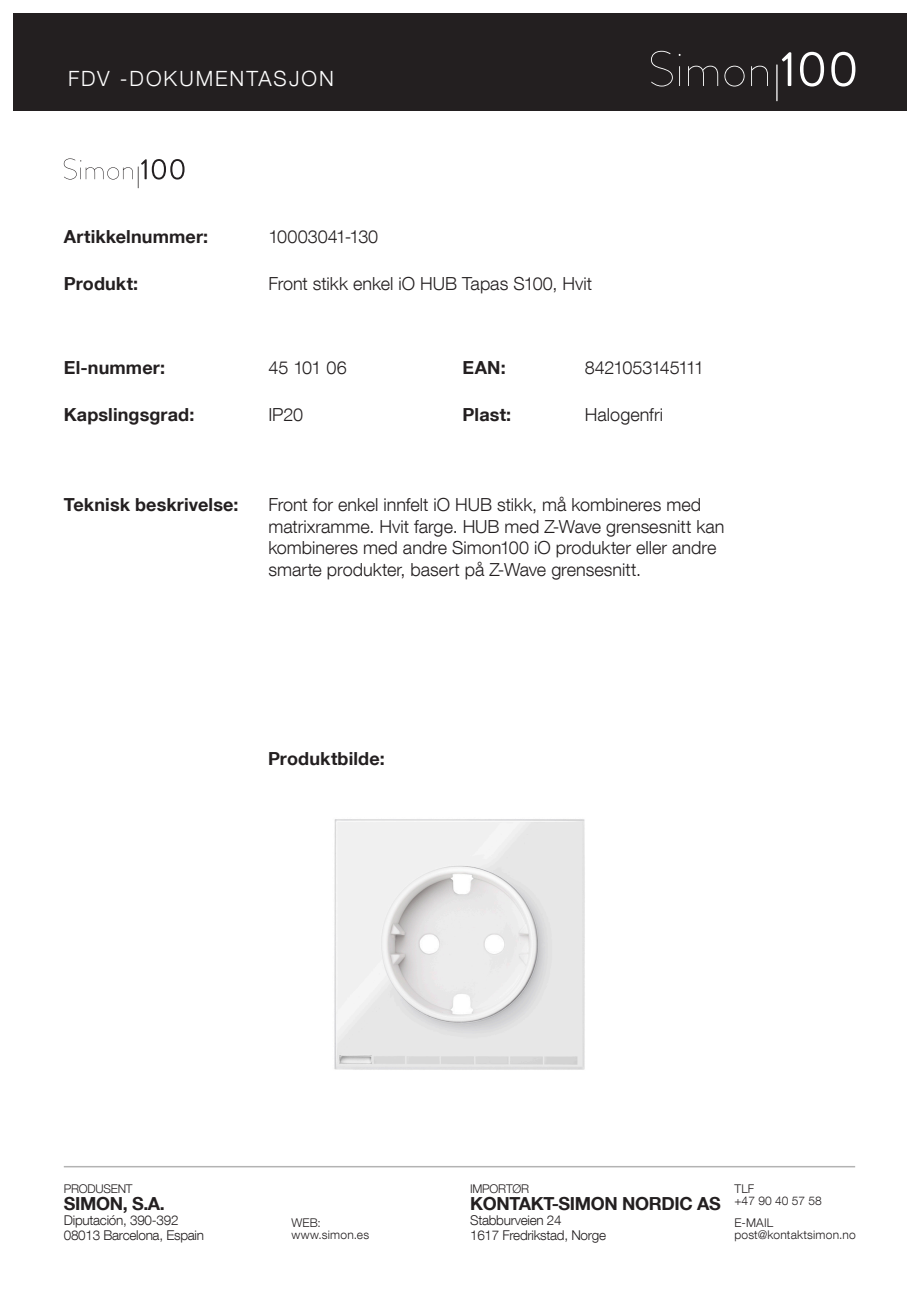
<style>
.page{position:relative;width:919px;height:1289px;background:#fff}
.page>*{position:absolute;margin:0;border:0;box-sizing:border-box;transform-origin:0 0}
.t1{font:300 21px "Helvetica Neue LT Com";letter-spacing:.095em;color:#fff}
.t2{font:300 18px/21.6px "Helvetica Neue LT Com";color:#231f20}
.t3{font:700 18px "Helvetica Neue LT Com";letter-spacing:.005em;color:#231f20}
.t4{font:700 18px "Helvetica Neue LT Com";letter-spacing:-.02em;color:#231f20}
.t5{font:300 18px "Helvetica Neue LT Com";letter-spacing:-.045em;color:#231f20}
.t6{font:300 13.5px/15px "Helvetica Neue LT Com";letter-spacing:-.02em;color:#231f20}
.t7{font:300 12px/12px "Helvetica Neue LT Com";letter-spacing:.01em;color:#231f20}
.t8{font:300 12px "Helvetica Neue LT Com";letter-spacing:-.02em;color:#231f20}
</style>
<div class="page">
<div style="left:13px;top:13px;width:893px;height:98px;background:#231f20"></div>
<svg style="left:651px;top:51px;width:21px;height:35px"></svg>
<svg style="left:679px;top:66px;width:1px;height:20px"></svg>
<svg style="left:688px;top:66px;width:30px;height:20px"></svg>
<svg style="left:724px;top:66px;width:20px;height:20px"></svg>
<svg style="left:751px;top:66px;width:17px;height:20px"></svg>
<svg style="left:781px;top:52px;width:10px;height:34px"></svg>
<svg style="left:800px;top:52px;width:24px;height:34px"></svg>
<svg style="left:831px;top:52px;width:24px;height:34px"></svg>
<hr style="left:776px;top:64px;width:1px;height:37px;background:#fff">
<hr style="left:64px;top:1165px;width:791px;height:2px;background:#b3b3b3">
<svg style="left:64px;top:158px;width:120px;height:30px"></svg>
<img style="left:334px;top:819px;width:251px;height:251px">
<p class="t1" style="left:68px;top:66px;width:267px">FDV -DOKUMENTASJON</p>
<p class="t3" style="left:64px;top:225px;width:146px">Artikkelnummer:</p>
<p class="t3" style="left:64px;top:272px;width:76px">Produkt:</p>
<p class="t2" style="left:268px;top:226px;width:111px">10003041-130</p>
<p class="t2" style="left:268px;top:272px;width:325px">Front stikk enkel iO HUB Tapas S100, Hvit</p>
<p class="t3" style="left:64px;top:356px;width:103px">El-nummer:</p>
<p class="t3" style="left:64px;top:403px;width:132px">Kapslingsgrad:</p>
<p class="t3" style="left:462px;top:403px;width:50px">Plast:</p>
<p class="t3" style="left:462px;top:356px;width:45px">EAN:</p>
<p class="t2" style="left:268px;top:356px;width:80px">45 101 06</p>
<p class="t2" style="left:268px;top:403px;width:36px">IP20</p>
<p class="t2" style="left:585px;top:403px;width:80px">Halogenfri</p>
<p class="t5" style="left:585px;top:357px;width:121px">8421053145111</p>
<p class="t3" style="left:64px;top:493px;width:176px">Teknisk beskrivelse:</p>
<p class="t2" style="left:268px;top:493px;width:457px">Front for enkel innfelt iO HUB stikk, må kombineres med matrixramme. Hvit farge. HUB med Z-Wave grensesnitt kan kombineres med andre Simon100 iO produkter eller andre smarte produkter, basert på Z-Wave grensesnitt.</p>
<p class="t3" style="left:268px;top:747px;width:118px">Produktbilde:</p>
<p class="t8" style="left:64px;top:1181px;width:70px">PRODUSENT</p>
<p class="t3" style="left:64px;top:1191px;width:103px">SIMON, S.A.</p>
<p class="t6" style="left:64px;top:1212px;width:142px">Diputación, 390-392<br>08013 Barcelona, Espain</p>
<p class="t8" style="left:470px;top:1181px;width:61px">IMPORTØR</p>
<p class="t4" style="left:470px;top:1191px;width:252px">KONTAKT-SIMON NORDIC AS</p>
<p class="t6" style="left:470px;top:1212px;width:137px">Stabburveien 24<br>1617 Fredrikstad, Norge</p>
<p class="t7" style="left:734px;top:1182px;width:89px">TLF<br>+47 90 40 57 58</p>
<p class="t7" style="left:291px;top:1216px;width:79px">WEB: www.simon.es</p>
<p class="t7" style="left:734px;top:1216px;width:123px">E-MAIL post@kontaktsimon.no</p>
</div>
